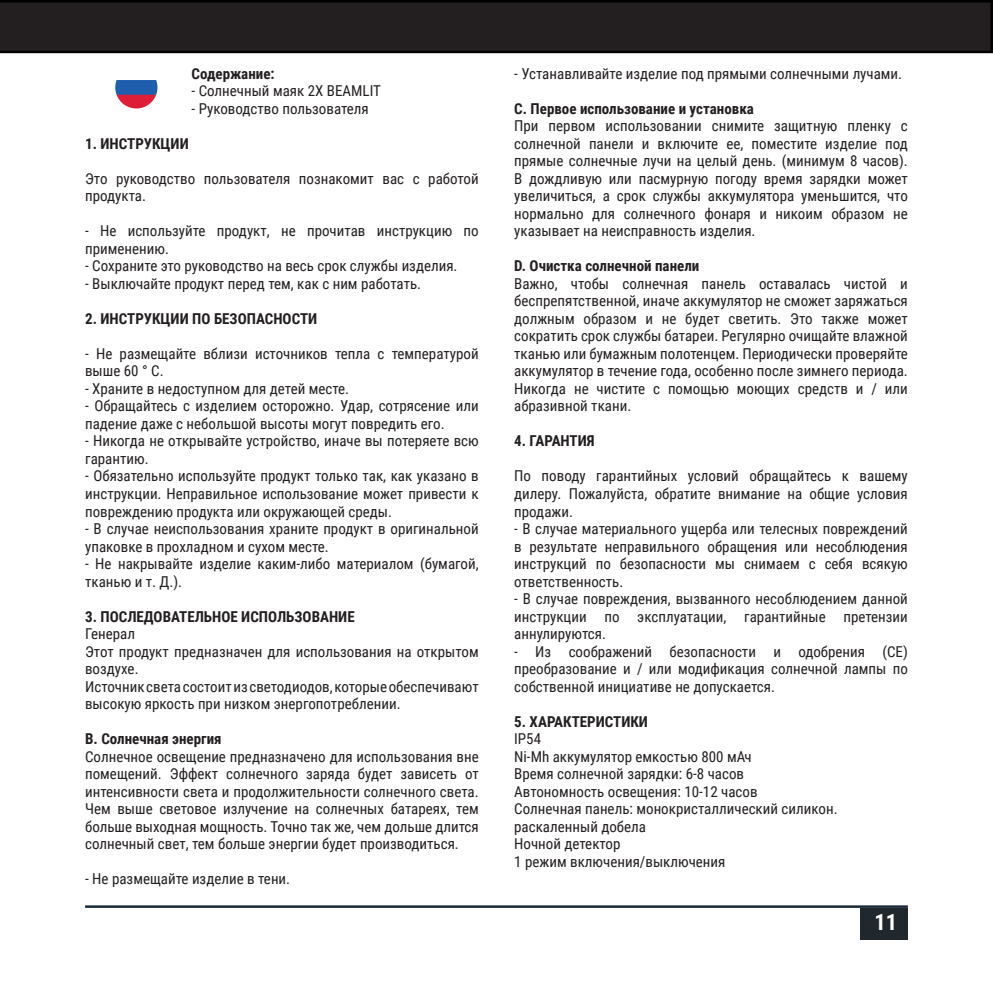
<style>
.page{position:relative;width:993px;height:993px;background:#fff}
.page>*{position:absolute;margin:0;border:0;box-sizing:border-box;transform-origin:0 0}
.t1{font:700 22.5px "Roboto Condensed";color:#fff}
.t2{font:15px/17.5px "Roboto Condensed";color:#231f20}
.t3{font:700 15px "Roboto Condensed";color:#231f20}
</style>
<div class="page">
<hr style="left:85px;top:905px;width:822px;height:2px;background:#182733">
<div style="left:859px;top:907px;width:48px;height:32px;background:#20282d"></div>
<svg style="left:115px;top:80px;width:42px;height:28px"></svg>
<svg style="left:0;top:0;width:992px;height:53px;background:#1f1c1d"></svg>
<p class="t3" style="left:191px;top:63px;width:85px">Содержание:</p>
<p class="t2" style="left:191px;top:81px;width:191px">- Солнечный маяк 2X BEAMLIT</p>
<p class="t2" style="left:191px;top:99px;width:179px">- Руководство пользователя</p>
<p class="t3" style="left:85px;top:133px;width:105px">1. ИНСТРУКЦИИ</p>
<p class="t2" style="left:85px;top:169px;width:395px">Это руководство пользователя познакомит вас с работой продукта.</p>
<p class="t2" style="left:85px;top:221px;width:395px">- Не используйте продукт, не прочитав инструкцию по применению.</p>
<p class="t2" style="left:85px;top:256px;width:374px">- Сохраните это руководство на весь срок службы изделия.</p>
<p class="t2" style="left:85px;top:274px;width:337px">- Выключайте продукт перед тем, как с ним работать.</p>
<p class="t3" style="left:85px;top:308px;width:233px">2. ИНСТРУКЦИИ ПО БЕЗОПАСНОСТИ</p>
<p class="t2" style="left:85px;top:344px;width:395px">- Не размещайте вблизи источников тепла с температурой выше 60 ° C.</p>
<p class="t2" style="left:85px;top:379px;width:265px">- Храните в недоступном для детей месте.</p>
<p class="t2" style="left:85px;top:396px;width:395px">- Обращайтесь с изделием осторожно. Удар, сотрясение или падение даже с небольшой высоты могут повредить его.</p>
<p class="t2" style="left:85px;top:431px;width:395px">- Никогда не открывайте устройство, иначе вы потеряете всю гарантию.</p>
<p class="t2" style="left:85px;top:466px;width:395px;text-align:justify">- Обязательно используйте продукт только так, как указано в инструкции. Неправильное использование может привести к повреждению продукта или окружающей среды.</p>
<p class="t2" style="left:85px;top:519px;width:395px">- В случае неиспользования храните продукт в оригинальной упаковке в прохладном и сухом месте.</p>
<p class="t2" style="left:85px;top:554px;width:395px">- Не накрывайте изделие каким-либо материалом (бумагой, тканью и т. Д.).</p>
<p class="t3" style="left:85px;top:605px;width:271px">3. ПОСЛЕДОВАТЕЛЬНОЕ ИСПОЛЬЗОВАНИЕ</p>
<p class="t2" style="left:85px;top:624px;width:51px">Генерал</p>
<p class="t2" style="left:85px;top:641px;width:395px">Этот продукт предназначен для использования на открытом воздухе.</p>
<p class="t2" style="left:85px;top:676px;width:395px">Источник света состоит из светодиодов, которые обеспечивают высокую яркость при низком энергопотреблении.</p>
<p class="t3" style="left:85px;top:728px;width:138px">B. Солнечная энергия</p>
<p class="t2" style="left:85px;top:746px;width:395px;text-align:justify">Солнечное освещение предназначено для использования вне помещений. Эффект солнечного заряда будет зависеть от интенсивности света и продолжительности солнечного света.<br>Чем выше световое излучение на солнечных батареях, тем больше выходная мощность. Точно так же, чем дольше длится солнечный свет, тем больше энергии будет производиться.</p>
<p class="t2" style="left:85px;top:869px;width:206px">- Не размещайте изделие в тени.</p>
<p class="t2" style="left:514px;top:64px;width:389px">- Устанавливайте изделие под прямыми солнечными лучами.</p>
<p class="t3" style="left:514px;top:98px;width:241px">C. Первое использование и установка</p>
<p class="t2" style="left:514px;top:116px;width:395px;text-align:justify">При первом использовании снимите защитную пленку с солнечной панели и включите ее, поместите изделие под прямые солнечные лучи на целый день. (минимум 8 часов).<br>В дождливую или пасмурную погоду время зарядки может увеличиться, а срок службы аккумулятора уменьшится, что нормально для солнечного фонаря и никоим образом не указывает на неисправность изделия.</p>
<p class="t3" style="left:514px;top:255px;width:186px">D. Очистка солнечной панели</p>
<p class="t2" style="left:514px;top:274px;width:395px;text-align:justify">Важно, чтобы солнечная панель оставалась чистой и беспрепятственной, иначе аккумулятор не сможет заряжаться должным образом и не будет светить. Это также может сократить срок службы батареи. Регулярно очищайте влажной тканью или бумажным полотенцем. Периодически проверяйте аккумулятор в течение года, особенно после зимнего периода.<br>Никогда не чистите с помощью моющих средств и / или абразивной ткани.</p>
<p class="t3" style="left:514px;top:430px;width:82px">4. ГАРАНТИЯ</p>
<p class="t2" style="left:514px;top:466px;width:395px;text-align:justify">По поводу гарантийных условий обращайтесь к вашему дилеру. Пожалуйста, обратите внимание на общие условия продажи.</p>
<p class="t2" style="left:514px;top:519px;width:395px;text-align:justify">- В случае материального ущерба или телесных повреждений в результате неправильного обращения или несоблюдения инструкций по безопасности мы снимаем с себя всякую ответственность.</p>
<p class="t2" style="left:514px;top:589px;width:395px;text-align:justify">- В случае повреждения, вызванного несоблюдением данной инструкции по эксплуатации, гарантийные претензии аннулируются.</p>
<p class="t2" style="left:514px;top:641px;width:395px;text-align:justify">- Из соображений безопасности и одобрения (CE) преобразование и / или модификация солнечной лампы по собственной инициативе не допускается.</p>
<p class="t3" style="left:514px;top:710px;width:135px">5. ХАРАКТЕРИСТИКИ</p>
<p class="t2" style="left:514px;top:729px;width:28px">IP54</p>
<p class="t2" style="left:514px;top:746px;width:239px">Ni-Mh аккумулятор емкостью 800 мАч</p>
<p class="t2" style="left:514px;top:764px;width:231px">Время солнечной зарядки: 6-8 часов</p>
<p class="t2" style="left:514px;top:781px;width:245px">Автономность освещения: 10-12 часов</p>
<p class="t2" style="left:514px;top:799px;width:325px">Солнечная панель: монокристаллический силикон.</p>
<p class="t2" style="left:514px;top:816px;width:133px">раскаленный добела</p>
<p class="t2" style="left:514px;top:834px;width:108px">Ночной детектор</p>
<p class="t2" style="left:514px;top:851px;width:213px">1 режим включения/выключения</p>
<h1 class="t1" style="left:874px;top:906px;width:24px">11</h1>
</div>
